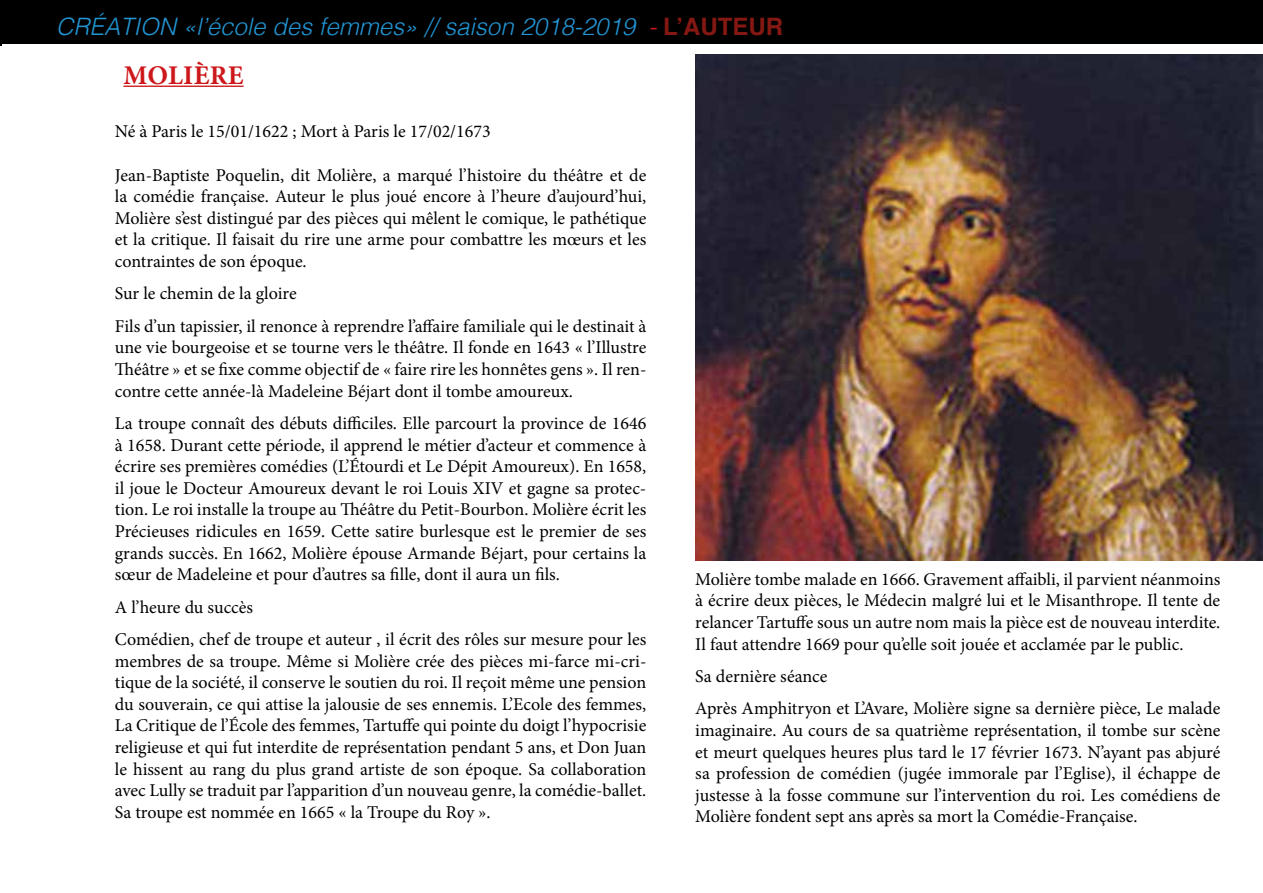
<style>
.page{position:relative;width:1263px;height:893px;background:#fff}
.page>*{position:absolute;margin:0;border:0;box-sizing:border-box;transform-origin:0 0}
.t1{font:700 27px "Minion Pro";letter-spacing:.01em;color:#cd171a}
.t2{font:italic 300 24px "Helvetica";color:#2295d3}
.t3{font:18px/21.6px "Minion Pro";color:#000;text-align:justify}
.s1{color:#cd171a}
.s2{font-weight:700;font-style:normal;color:#851812}
</style>
<div class="page">
<hr style="left:0;top:0;width:2px;height:45px;background:#000">
<img style="left:695px;top:54px;width:568px;height:506px">
<hr style="left:123px;top:86px;width:121px;height:1px;background:#cd171a">
<div style="left:0;top:0;width:1263px;height:43px;background:#000"></div>
<h2 class="t2" style="left:56px;top:6px;width:728px">CRÉATION «l’école des femmes» // saison 2018-2019 <span class="s1">-</span> <span class="s2">L’AUTEUR</span></h2>
<h1 class="t1" style="left:123px;top:56px;width:122px">MOLIÈRE</h1>
<p class="t3" style="left:115px;top:121px;width:377px">Né à Paris le 15/01/1622 ; Mort à Paris le 17/02/1673</p>
<p class="t3" style="left:115px;top:164px;width:533px">Jean-Baptiste Poquelin, dit Molière, a marqué l’histoire du théâtre et de la comédie française. Auteur le plus joué encore à l’heure d’aujourd’hui, Molière s’est distingué par des pièces qui mêlent le comique, le pathétique et la critique. Il faisait du rire une arme pour combattre les mœurs et les contraintes de son époque.</p>
<p class="t3" style="left:115px;top:278px;width:533px;line-height:32.4px">Sur le chemin de la gloire<br>Fils d’un tapissier, il renonce à reprendre l’affaire familiale qui le destinait à</p>
<p class="t3" style="left:115px;top:337px;width:533px">une vie bourgeoise et se tourne vers le théâtre. Il fonde en 1643 « l’Illustre Théâtre » et se fixe comme objectif de « faire rire les honnêtes gens ». Il ren&shy;contre cette année-là Madeleine Béjart dont il tombe amoureux.</p>
<p class="t3" style="left:115px;top:413px;width:533px">La troupe connaît des débuts difficiles. Elle parcourt la province de 1646 à 1658. Durant cette période, il apprend le métier d’acteur et commence à écrire ses premières comédies (L’Étourdi et Le Dépit Amoureux). En 1658, il joue le Docteur Amoureux devant le roi Louis XIV et gagne sa protec&shy;tion. Le roi installe la troupe au Théâtre du Petit-Bourbon. Molière écrit les Précieuses ridicules en 1659. Cette satire burlesque est le premier de ses grands succès. En 1662, Molière épouse Armande Béjart, pour certains la sœur de Madeleine et pour d’autres sa fille, dont il aura un fils.</p>
<p class="t3" style="left:115px;top:591px;width:533px;line-height:32.4px">A l’heure du succès<br>Comédien, chef de troupe et auteur , il écrit des rôles sur mesure pour les</p>
<p class="t3" style="left:115px;top:650px;width:533px">membres de sa troupe. Même si Molière crée des pièces mi-farce mi-cri&shy;tique de la société, il conserve le soutien du roi. Il reçoit même une pension du souverain, ce qui attise la jalousie de ses ennemis. L’Ecole des femmes, La Critique de l’École des femmes, Tartuffe qui pointe du doigt l’hypocrisie religieuse et qui fut interdite de représentation pendant 5 ans, et Don Juan le hissent au rang du plus grand artiste de son époque. Sa collaboration avec Lully se traduit par l’apparition d’un nouveau genre, la comédie-ballet.<br>Sa troupe est nommée en 1665 « la Troupe du Roy ».</p>
<p class="t3" style="left:695px;top:568px;width:527px">Molière tombe malade en 1666. Gravement affaibli, il parvient néanmoins à écrire deux pièces, le Médecin malgré lui et le Misanthrope. Il tente de relancer Tartuffe sous un autre nom mais la pièce est de nouveau interdite.<br>Il faut attendre 1669 pour qu’elle soit jouée et acclamée par le public.</p>
<p class="t3" style="left:695px;top:660px;width:526px;line-height:32.4px">Sa dernière séance<br>Après Amphitryon et L’Avare, Molière signe sa dernière pièce, Le malade</p>
<p class="t3" style="left:695px;top:720px;width:527px">imaginaire. Au cours de sa quatrième représentation, il tombe sur scène et meurt quelques heures plus tard le 17 février 1673. N’ayant pas abjuré sa profession de comédien (jugée immorale par l’Eglise), il échappe de justesse à la fosse commune sur l’intervention du roi. Les comédiens de Molière fondent sept ans après sa mort la Comédie-Française.</p>
</div>
